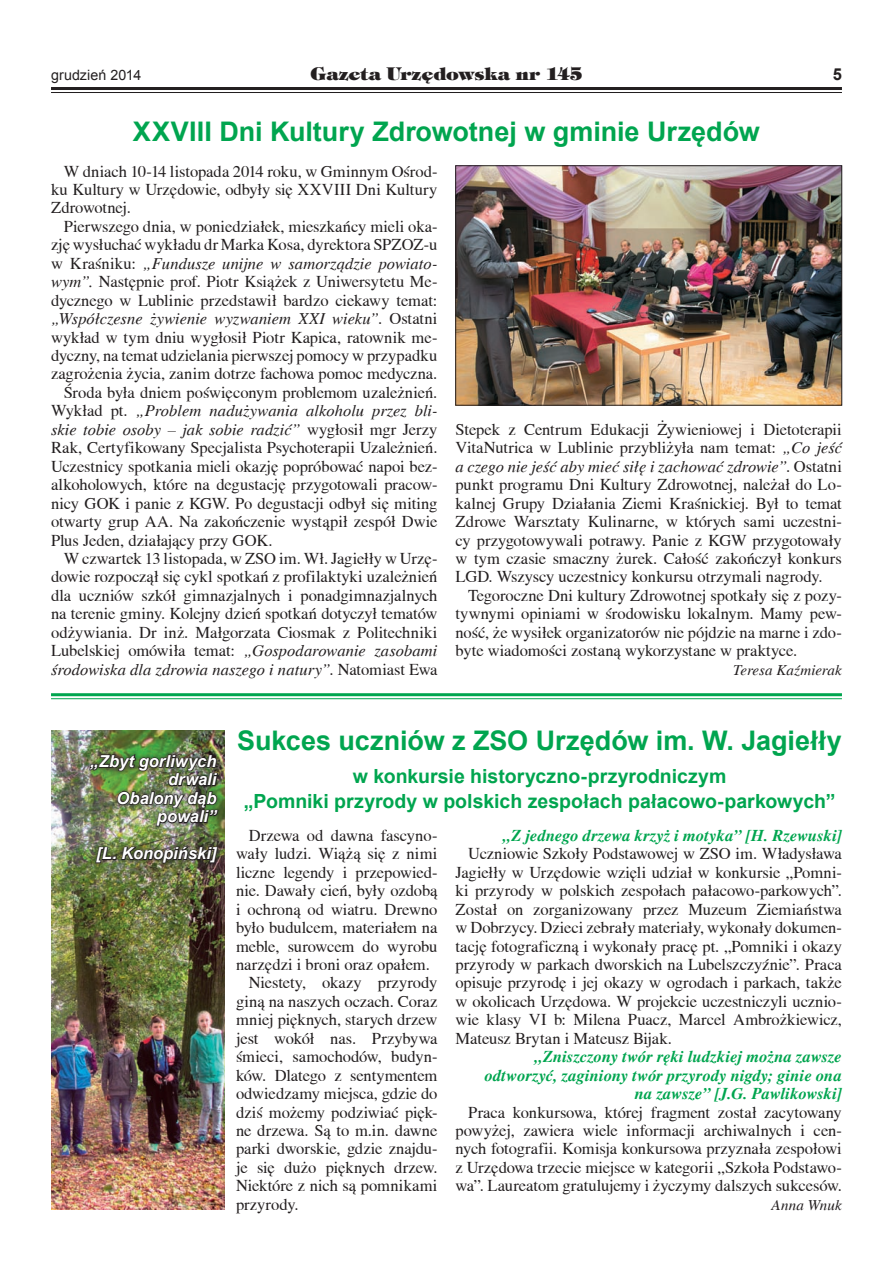
<style>
.page{position:relative;width:893px;height:1263px;background:#fff}
.page>*{position:absolute;margin:0;border:0;box-sizing:border-box;transform-origin:0 0}
.t1{font:700 27px "Arial";color:#00a54f}
.t2{font:700 19.5px/25.2px "Arial";color:#00a54f;text-align:center}
.t3{font:800 17.55px "Timpani";letter-spacing:.01em;color:#231f20}
.t4{font:16.5px/18.5px "Toronto";letter-spacing:-.005em;color:#231f20;text-align:justify}
.t5{font:italic 16.5px "Toronto";color:#231f20}
.t6{font:italic 700 16.5px/18.5px "Toronto";letter-spacing:.005em;color:#00a54f;text-align:right}
.t7{font:italic 700 16.5px/18.5px "Arial";color:#fff;text-align:right}
.t8{font:700 16.5px "Arial";color:#231f20}
.t9{font:italic 15px "Toronto";letter-spacing:.005em;color:#231f20}
.t10{font:14.25px "Arial";letter-spacing:.005em;color:#231f20}
.s1{font-style:normal}
.s2{font-style:italic}
</style>
<div class="page">
<hr style="left:51px;top:87px;width:791px;height:3px;background:#231f20">
<hr style="left:51px;top:92px;width:791px;height:1px;background:#231f20">
<img style="left:457px;top:168px;width:383px;height:235px">
<div style="left:455px;top:166px;width:387px;height:239px;border:1px solid #231f20"></div>
<hr style="left:51px;top:693px;width:791px;height:3px;background:#00a54f">
<hr style="left:51px;top:698px;width:791px;height:1px;background:#00a54f">
<img style="left:51px;top:730px;width:174px;height:479px">
<div style="left:84px;top:749px;width:138px;height:118px;background:#231f20;opacity:.36"></div>
<img style="left:88px;top:752px;width:131px;height:75px">
<svg style="left:94px;top:846px;width:125px;height:18px;background:#484a35"></svg>
<p class="t10" style="left:51px;top:65px;width:92px">grudzień 2014</p>
<p class="t3" style="left:311px;top:62px;width:273px">Gazeta Urzędowska nr 145</p>
<p class="t8" style="left:833px;top:63px;width:11px">5</p>
<h1 class="t1" style="left:133px;top:113px;width:628px">XXVIII Dni Kultury Zdrowotnej w gminie Urzędów</h1>
<p class="t4" style="left:51px;top:162px;width:388px;text-indent:13px">W dniach 10-14 listopada 2014 roku, w Gminnym Ośrod&shy;ku Kultury w Urzędowie, odbyły się XXVIII Dni Kultury Zdrowotnej.</p>
<p class="t4" style="left:64px;top:217px;width:375px">Pierwszego dnia, w poniedziałek, mieszkańcy mieli oka-</p>
<p class="t4" style="left:51px;top:236px;width:388px">zję wysłuchać wykładu dr Marka Kosa, dyrektora SPZOZ-u</p>
<p class="t5" style="left:51px;top:254px;width:388px"><span class="s1">w Kraśniku:</span> „Fundusze unijne w samorządzie powiato-</p>
<p class="t4" style="left:51px;top:272px;width:388px"><span class="s2">wym”.</span> Następnie prof. Piotr Książek z Uniwersytetu Me-</p>
<p class="t4" style="left:51px;top:291px;width:388px">dycznego w Lublinie przedstawił bardzo ciekawy temat:</p>
<p class="t5" style="left:51px;top:310px;width:388px">„Współczesne żywienie wyzwaniem XXI wieku”<span class="s1">. Ostatni</span></p>
<p class="t4" style="left:51px;top:328px;width:388px">wykład w tym dniu wygłosił Piotr Kapica, ratownik me-</p>
<p class="t4" style="left:51px;top:346px;width:388px">dyczny, na temat udzielania pierwszej pomocy w przypadku</p>
<p class="t4" style="left:51px;top:365px;width:388px">zagrożenia życia, zanim dotrze fachowa pomoc medyczna.</p>
<p class="t4" style="left:64px;top:383px;width:375px">Środa była dniem poświęconym problemom uzależnień.</p>
<p class="t5" style="left:51px;top:402px;width:388px"><span class="s1">Wykład pt.</span> „Problem nadużywania alkoholu przez bli-</p>
<p class="t5" style="left:51px;top:420px;width:388px">skie tobie osoby – jak sobie radzić” <span class="s1">wygłosił mgr Jerzy</span></p>
<p class="t4" style="left:51px;top:438px;width:388px">Rak, Certyfikowany Specjalista Psychoterapii Uzależnień.</p>
<p class="t4" style="left:51px;top:457px;width:388px">Uczestnicy spotkania mieli okazję popróbować napoi bez-</p>
<p class="t4" style="left:51px;top:475px;width:388px">alkoholowych, które na degustację przygotowali pracow-</p>
<p class="t4" style="left:51px;top:494px;width:388px">nicy GOK i panie z KGW. Po degustacji odbył się miting</p>
<p class="t4" style="left:51px;top:512px;width:388px">otwarty grup AA. Na zakończenie wystąpił zespół Dwie</p>
<p class="t4" style="left:51px;top:531px;width:223px">Plus Jeden, działający przy GOK.</p>
<p class="t4" style="left:64px;top:549px;width:375px">W czwartek 13 listopada, w ZSO im. Wł. Jagiełły w Urzę-</p>
<p class="t4" style="left:51px;top:568px;width:388px">dowie rozpoczął się cykl spotkań z profilaktyki uzależnień</p>
<p class="t4" style="left:51px;top:586px;width:388px">dla uczniów szkół gimnazjalnych i ponadgimnazjalnych</p>
<p class="t4" style="left:51px;top:604px;width:388px">na terenie gminy. Kolejny dzień spotkań dotyczył tematów</p>
<p class="t4" style="left:51px;top:623px;width:388px">odżywiania. Dr inż. Małgorzata Ciosmak z Politechniki</p>
<p class="t4" style="left:51px;top:641px;width:388px">Lubelskiej omówiła temat: <span class="s2">„Gospodarowanie zasobami</span></p>
<p class="t5" style="left:51px;top:660px;width:388px">środowiska dla zdrowia naszego i natury”<span class="s1">. Natomiast Ewa</span></p>
<p class="t4" style="left:455px;top:420px;width:388px">Stepek z Centrum Edukacji Żywieniowej i Dietoterapii VitaNutrica w Lublinie przybliżyła nam temat: <span class="s2">„Co jeść a czego nie jeść aby mieć siłę i zachować zdrowie”</span>. Ostatni punkt programu Dni Kultury Zdrowotnej, należał do Lo&shy;kalnej Grupy Działania Ziemi Kraśnickiej. Był to temat Zdrowe Warsztaty Kulinarne, w których sami uczestni&shy;cy przygotowywali potrawy. Panie z KGW przygotowały w tym czasie smaczny żurek. Całość zakończył konkurs LGD. Wszyscy uczestnicy konkursu otrzymali nagrody.</p>
<p class="t4" style="left:455px;top:586px;width:388px;text-indent:13px">Tegoroczne Dni kultury Zdrowotnej spotkały się z pozy&shy;tywnymi opiniami w środowisku lokalnym. Mamy pew&shy;ność, że wysiłek organizatorów nie pójdzie na marne i zdo&shy;byte wiadomości zostaną wykorzystane w praktyce.</p>
<p class="t9" style="left:733px;top:661px;width:110px">Teresa Kaźmierak</p>
<p class="t7" style="left:90px;top:752px;width:128px">„Zbyt gorliwych drwali<br>Obalony dąb powali”</p>
<p class="t7" style="left:96px;top:845px;width:122px">[L. Konopiński]</p>
<h1 class="t1" style="left:237px;top:722px;width:606px">Sukces uczniów z ZSO Urzędów im. W. Jagiełły</h1>
<p class="t2" style="left:244px;top:764px;width:593px">w konkursie historyczno-przyrodniczym<br>„Pomniki przyrody w polskich zespołach pałacowo-parkowych”</p>
<p class="t4" style="left:249px;top:826px;width:190px">Drzewa od dawna fascyno-</p>
<p class="t4" style="left:236px;top:844px;width:203px">wały ludzi. Wiążą się z nimi</p>
<p class="t4" style="left:236px;top:863px;width:203px">liczne legendy i przepowied-</p>
<p class="t4" style="left:236px;top:881px;width:203px">nie. Dawały cień, były ozdobą</p>
<p class="t4" style="left:236px;top:900px;width:203px">i ochroną od wiatru. Drewno</p>
<p class="t4" style="left:236px;top:918px;width:203px">było budulcem, materiałem na</p>
<p class="t4" style="left:236px;top:937px;width:203px">meble, surowcem do wyrobu</p>
<p class="t4" style="left:236px;top:955px;width:195px">narzędzi i broni oraz opałem.</p>
<p class="t4" style="left:249px;top:973px;width:190px">Niestety, okazy przyrody</p>
<p class="t4" style="left:236px;top:992px;width:203px">giną na naszych oczach. Coraz</p>
<p class="t4" style="left:236px;top:1010px;width:203px">mniej pięknych, starych drzew</p>
<p class="t4" style="left:236px;top:1029px;width:203px">jest wokół nas. Przybywa</p>
<p class="t4" style="left:236px;top:1047px;width:203px">śmieci, samochodów, budyn-</p>
<p class="t4" style="left:236px;top:1066px;width:203px">ków. Dlatego z sentymentem</p>
<p class="t4" style="left:236px;top:1084px;width:203px">odwiedzamy miejsca, gdzie do</p>
<p class="t4" style="left:236px;top:1103px;width:203px">dziś możemy podziwiać pięk-</p>
<p class="t4" style="left:236px;top:1121px;width:203px">ne drzewa. Są to m.in. dawne</p>
<p class="t4" style="left:236px;top:1140px;width:203px">parki dworskie, gdzie znajdu-</p>
<p class="t4" style="left:236px;top:1158px;width:203px">je się dużo pięknych drzew.</p>
<p class="t4" style="left:236px;top:1176px;width:203px">Niektóre z nich są pomnikami</p>
<p class="t4" style="left:236px;top:1195px;width:64px">przyrody.</p>
<p class="t6" style="left:503px;top:826px;width:341px">„Z jednego drzewa krzyż i motyka” [H. Rzewuski]</p>
<p class="t4" style="left:455px;top:844px;width:388px;text-indent:13px">Uczniowie Szkoły Podstawowej w ZSO im. Władysława Jagiełły w Urzędowie wzięli udział w konkursie „Pomni&shy;ki przyrody w polskich zespołach pałacowo-parkowych”.<br>Został on zorganizowany przez Muzeum Ziemiaństwa w Dobrzycy. Dzieci zebrały materiały, wykonały dokumen&shy;tację fotograficzną i wykonały pracę pt. „Pomniki i okazy przyrody w parkach dworskich na Lubelszczyźnie”. Praca opisuje przyrodę i jej okazy w ogrodach i parkach, także w okolicach Urzędowa. W projekcie uczestniczyli ucznio&shy;wie klasy VI b: Milena Puacz, Marcel Ambrożkiewicz, Mateusz Brytan i Mateusz Bijak.</p>
<p class="t6" style="left:485px;top:1047px;width:359px">„Zniszczony twór ręki ludzkiej można zawsze odtworzyć, zaginiony twór przyrody nigdy; ginie ona na zawsze” [J.G. Pawlikowski]</p>
<p class="t4" style="left:455px;top:1103px;width:388px;text-indent:13px">Praca konkursowa, której fragment został zacytowany powyżej, zawiera wiele informacji archiwalnych i cen&shy;nych fotografii. Komisja konkursowa przyznała zespołowi z Urzędowa trzecie miejsce w kategorii „Szkoła Podstawo&shy;wa”. Laureatom gratulujemy i życzymy dalszych sukcesów.</p>
<p class="t9" style="left:772px;top:1197px;width:72px">Anna Wnuk</p>
</div>
